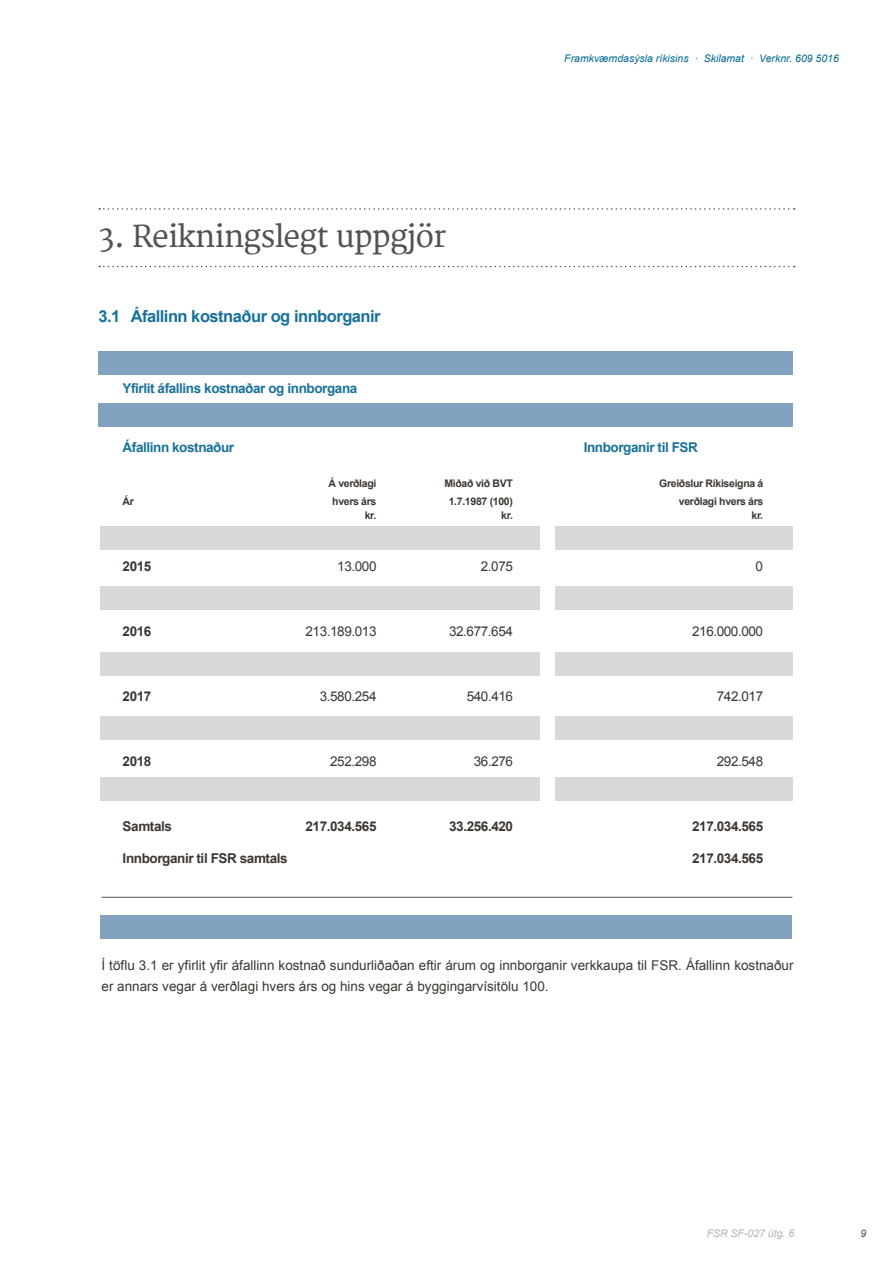
<style>
.page{position:relative;width:893px;height:1263px;background:#fff}
.page>*{position:absolute;margin:0;border:0;box-sizing:border-box;transform-origin:0 0}
.t1{font:30px "Merriweather";color:#57514d}
.t2{font:700 16.5px "Arial";letter-spacing:-.03em;color:#18719a}
.t3{font:13.5px/21px "Arial";color:#3d3732}
.t4{font:700 13.5px "Arial";letter-spacing:-.03em;color:#3d3732}
.t5{font:700 13.5px "Arial";letter-spacing:-.03em;color:#18719a}
.t6{font:13.5px "Arial";letter-spacing:-.03em;color:#3d3732}
.t7{font:700 10.5px "Arial";letter-spacing:-.03em;color:#3d3732}
.t8{font:italic 10.5px "Arial";color:#006892}
.t9{font:italic 10.5px "Arial";color:#b4b4b4}
.t10{font:italic 10.5px "Arial";color:#57514d}
</style>
<div class="page">
<svg style="left:99px;top:266px;width:696px;height:1px"></svg>
<svg style="left:99px;top:208px;width:696px;height:2px"></svg>
<div style="left:101px;top:915px;width:691px;height:24px;background:#82a1bf"></div>
<div style="left:98px;top:403px;width:694px;height:24px;background:#82a1bf"></div>
<div style="left:98px;top:351px;width:694px;height:24px;background:#82a1bf"></div>
<div style="left:101px;top:526px;width:439px;height:24px;background:#d8d8d8"></div>
<div style="left:555px;top:526px;width:237px;height:24px;background:#d8d8d8"></div>
<div style="left:101px;top:586px;width:439px;height:24px;background:#d8d8d8"></div>
<div style="left:555px;top:586px;width:237px;height:24px;background:#d8d8d8"></div>
<div style="left:101px;top:652px;width:439px;height:24px;background:#d8d8d8"></div>
<div style="left:555px;top:652px;width:237px;height:24px;background:#d8d8d8"></div>
<div style="left:101px;top:716px;width:439px;height:24px;background:#d8d8d8"></div>
<div style="left:555px;top:716px;width:237px;height:24px;background:#d8d8d8"></div>
<div style="left:101px;top:776px;width:439px;height:24px;background:#d8d8d8"></div>
<div style="left:555px;top:776px;width:237px;height:24px;background:#d8d8d8"></div>
<hr style="left:101px;top:897px;width:691px;height:1px;background:#59544f">
<h1 class="t1" style="left:99px;top:212px;width:348px">3. Reikningslegt uppgjör</h1>
<p class="t2" style="left:98px;top:305px;width:284px">3.1 Áfallinn kostnaður og innborganir</p>
<p class="t5" style="left:123px;top:380px;width:236px">Yfirlit áfallins kostnaðar og innborgana</p>
<p class="t8" style="left:564px;top:51px;width:276px">Framkvæmdasýsla ríkisins · Skilamat · Verknr. 609 5016</p>
<p class="t5" style="left:123px;top:439px;width:113px">Áfallinn kostnaður</p>
<p class="t5" style="left:584px;top:439px;width:116px">Innborganir til FSR</p>
<p class="t7" style="left:328px;top:477px;width:49px">Á verðlagi</p>
<p class="t7" style="left:444px;top:477px;width:70px">Miðað við BVT</p>
<p class="t7" style="left:659px;top:477px;width:106px">Greiðslur Ríkiseigna á</p>
<p class="t7" style="left:123px;top:494px;width:13px">Ár</p>
<p class="t7" style="left:332px;top:494px;width:46px">hvers árs</p>
<p class="t7" style="left:449px;top:494px;width:66px">1.7.1987 (100)</p>
<p class="t7" style="left:679px;top:494px;width:86px">verðlagi hvers árs</p>
<p class="t7" style="left:365px;top:509px;width:13px">kr.</p>
<p class="t7" style="left:501px;top:509px;width:13px">kr.</p>
<p class="t7" style="left:751px;top:509px;width:13px">kr.</p>
<p class="t4" style="left:123px;top:557px;width:30px">2015</p>
<p class="t3" style="left:337px;top:556px;width:41px">13.000</p>
<p class="t3" style="left:481px;top:556px;width:34px">2.075</p>
<p class="t3" style="left:756px;top:556px;width:9px">0</p>
<p class="t4" style="left:123px;top:622px;width:30px">2016</p>
<p class="t6" style="left:305px;top:622px;width:73px">213.189.013</p>
<p class="t3" style="left:449px;top:621px;width:65px">32.677.654</p>
<p class="t6" style="left:692px;top:622px;width:73px">216.000.000</p>
<p class="t4" style="left:123px;top:687px;width:30px">2017</p>
<p class="t3" style="left:320px;top:686px;width:58px">3.580.254</p>
<p class="t3" style="left:467px;top:686px;width:48px">540.416</p>
<p class="t3" style="left:717px;top:686px;width:48px">742.017</p>
<p class="t4" style="left:123px;top:752px;width:30px">2018</p>
<p class="t3" style="left:330px;top:751px;width:48px">252.298</p>
<p class="t3" style="left:474px;top:751px;width:41px">36.276</p>
<p class="t3" style="left:717px;top:751px;width:48px">292.548</p>
<p class="t4" style="left:123px;top:817px;width:51px">Samtals</p>
<p class="t4" style="left:306px;top:817px;width:73px">217.034.565</p>
<p class="t4" style="left:449px;top:817px;width:65px">33.256.420</p>
<p class="t4" style="left:692px;top:817px;width:73px">217.034.565</p>
<p class="t4" style="left:123px;top:849px;width:167px">Innborganir til FSR samtals</p>
<p class="t4" style="left:692px;top:849px;width:73px">217.034.565</p>
<p class="t3" style="left:101px;top:955px;width:694px">Í töflu 3.1 er yfirlit yfir áfallinn kostnað sundurliðaðan eftir árum og innborganir verkkaupa til FSR. Áfallinn kostnaður er annars vegar á verðlagi hvers árs og hins vegar á byggingarvísitölu 100.</p>
<p class="t9" style="left:707px;top:1227px;width:89px">FSR SF-027 útg. 6</p>
<p class="t10" style="left:861px;top:1227px;width:7px">9</p>
</div>
